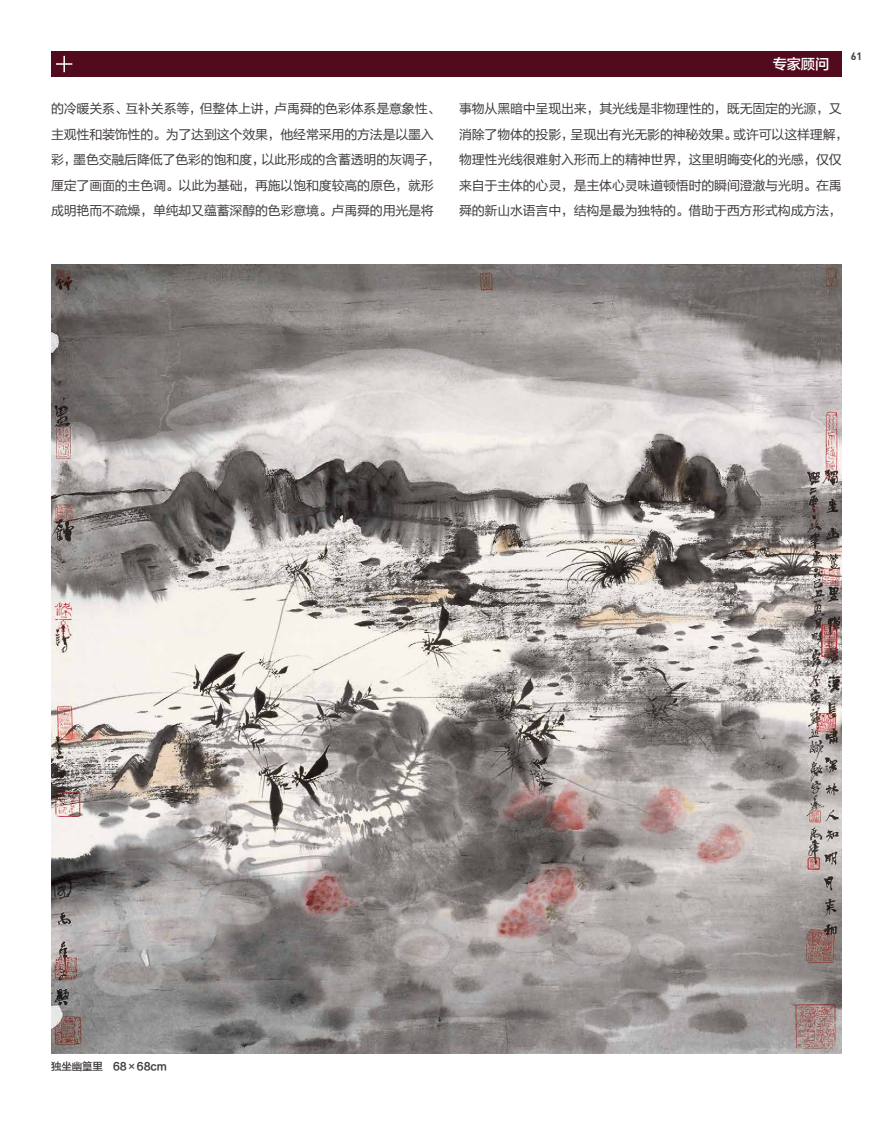
<style>
.page{position:relative;width:893px;height:1123px;background:#fff}
.page>*{position:absolute;margin:0;border:0;box-sizing:border-box;transform-origin:0 0}
.t1{font:14.25px "FZLTZHK GBK1 0";color:#fff}
.t2{font:12.9px/25.5px "FZLTHK GBK1 0";letter-spacing:-.015em;color:#3e3a39}
.t3{font:10.5px "FZLTZHK GBK1 0";letter-spacing:-.015em;color:#3e3a39}
.t4{font:700 10.5px "DIN";color:#3e3a39}
</style>
<div class="page">
<div style="left:51px;top:51px;width:791px;height:26px;background:#520a1d"></div>
<svg style="left:56px;top:56px;width:16px;height:16px"></svg>
<img style="left:51px;top:264px;width:791px;height:789px">
<p class="t1" style="left:773px;top:56px;width:58px">专家顾问</p>
<p class="t4" style="left:851px;top:49px;width:13px">61</p>
<p class="t2" style="left:51px;top:96px;width:391px">的冷暖关系、互补关系等，但整体上讲，卢禹舜的色彩体系是意象性、主观性和装饰性的。为了达到这个效果，他经常采用的方法是以墨入彩，墨色交融后降低了色彩的饱和度，以此形成的含蓄透明的灰调子，厘定了画面的主色调。以此为基础，再施以饱和度较高的原色，就形成明艳而不疏燥，单纯却又蕴蓄深醇的色彩意境。卢禹舜的用光是将</p>
<p class="t2" style="left:459px;top:96px;width:391px">事物从黑暗中呈现出来，其光线是非物理性的，既无固定的光源，又消除了物体的投影，呈现出有光无影的神秘效果。或许可以这样理解，物理性光线很难射入形而上的精神世界，这里明晦变化的光感，仅仅来自于主体的心灵，是主体心灵味道顿悟时的瞬间澄澈与光明。在禹舜的新山水语言中，结构是最为独特的。借助于西方形式构成方法，</p>
<p class="t3" style="left:51px;top:1061px;width:117px">独坐幽篁里 68×68cm</p>
</div>
